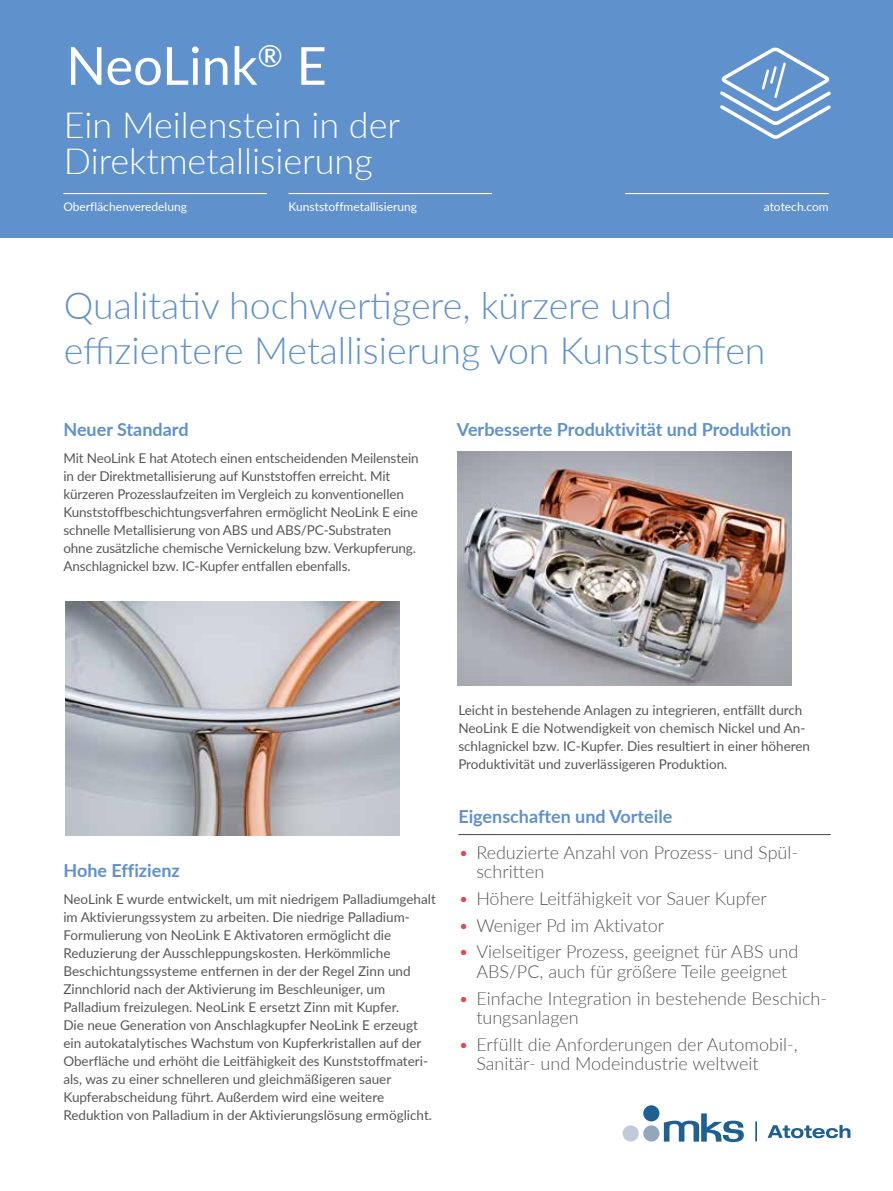
<style>
.page{position:relative;width:893px;height:1191px;background:#fff}
.page>*{position:absolute;margin:0;border:0;box-sizing:border-box;transform-origin:0 0}
.t1{font:52.5px "Lato";color:#fff}
.t2{font:300 37.5px/45px "Lato";color:#5f91cc}
.t3{font:300 36px/36px "Lato";color:#fff}
.t4{font:300 18px/19.5px "Lato";color:#575756}
.t5{font:700 18px "Lato";color:#5f91cc}
.t6{font:13.5px/18px "Lato";color:#575756}
.t7{font:12px "Lato";color:#fff}
.s1{color:#e04a4b}
</style>
<div class="page">
<svg style="left:767px;top:1125px;width:83px;height:13px"></svg>
<div style="left:643px;top:1105px;width:16px;height:16px;background:#1f6092;border-radius:50%"></div>
<div style="left:643px;top:1125px;width:16px;height:16px;background:#95a6bc;border-radius:50%"></div>
<div style="left:623px;top:1125px;width:16px;height:16px;background:#c1cad6;border-radius:50%"></div>
<svg style="left:664px;top:1113px;width:80px;height:29px"></svg>
<hr style="left:755px;top:1121px;width:2px;height:20px;background:#1f6092">
<img style="left:65px;top:601px;width:335px;height:234px">
<img style="left:457px;top:451px;width:335px;height:234px">
<div style="left:0;top:0;width:893px;height:238px;background:#5f91cc"></div>
<hr style="left:63px;top:193px;width:204px;height:1px;background:#fff">
<hr style="left:289px;top:193px;width:203px;height:1px;background:#fff">
<hr style="left:625px;top:193px;width:204px;height:1px;background:#fff">
<svg style="left:720px;top:47px;width:111px;height:92px"></svg>
<hr style="left:458px;top:834px;width:373px;height:1px;background:#575756">
<h1 class="t1" style="left:66px;top:28px;width:262px">NeoLink<sup>®</sup> E</h1>
<h3 class="t3" style="left:64px;top:106px;width:338px">Ein Meilenstein in der<br>Direktmetallisierung</h3>
<p class="t7" style="left:63px;top:198px;width:125px">Oberflächenveredelung</p>
<p class="t7" style="left:289px;top:198px;width:130px">Kunststoffmetallisierung</p>
<p class="t7" style="left:764px;top:198px;width:67px">atotech.com</p>
<h2 class="t2" style="left:64px;top:282px;width:703px">Qualitativ hochwertigere, kürzere und effizientere Metallisierung von Kunststoffen</h2>
<h3 class="t5" style="left:63px;top:416px;width:127px">Neuer Standard</h3>
<p class="t6" style="left:63px;top:449px;width:357px">Mit NeoLink E hat Atotech einen entscheidenden Meilenstein in der Direktmetallisierung auf Kunststoffen erreicht. Mit kürzeren Prozesslaufzeiten im Vergleich zu konventionellen Kunststoffbeschichtungsverfahren ermöglicht NeoLink E eine schnelle Metallisierung von ABS und ABS/PC-Substraten ohne zusätzliche chemische Vernickelung bzw. Verkupferung.<br>Anschlagnickel bzw. IC-Kupfer entfallen ebenfalls.</p>
<h3 class="t5" style="left:457px;top:416px;width:336px">Verbesserte Produktivität und Produktion</h3>
<h3 class="t5" style="left:63px;top:857px;width:118px">Hohe Effizienz</h3>
<p class="t6" style="left:63px;top:890px;width:374px">NeoLink E wurde entwickelt, um mit niedrigem Palladiumgehalt im Aktivierungssystem zu arbeiten. Die niedrige Palladium-Formulierung von NeoLink E Aktivatoren ermöglicht die Reduzierung der Ausschleppungskosten. Herkömmliche Beschichtungssysteme entfernen in der der Regel Zinn und Zinnchlorid nach der Aktivierung im Beschleuniger, um Palladium freizulegen. NeoLink E ersetzt Zinn mit Kupfer.<br>Die neue Generation von Anschlagkupfer NeoLink E erzeugt ein autokatalytisches Wachstum von Kupferkristallen auf der Oberfläche und erhöht die Leitfähigkeit des Kunststoffmateri&shy;als, was zu einer schnelleren und gleichmäßigeren sauer Kupferabscheidung führt. Außerdem wird eine weitere Reduktion von Palladium in der Aktivierungslösung ermöglicht.</p>
<p class="t6" style="left:458px;top:701px;width:353px">Leicht in bestehende Anlagen zu integrieren, entfällt durch NeoLink E die Notwendigkeit von chemisch Nickel und An&shy;schlagnickel bzw. IC-Kupfer. Dies resultiert in einer höheren Produktivität und zuverlässigeren Produktion.</p>
<h3 class="t5" style="left:458px;top:803px;width:216px">Eigenschaften und Vorteile</h3>
<h3 class="t4" style="left:476px;top:841px;width:323px;text-indent:-18px"><span class="s1">•</span> Reduzierte Anzahl von Prozess- und Spül&shy;schritten</h3>
<h3 class="t4" style="left:458px;top:888px;width:310px"><span class="s1">•</span> Höhere Leitfähigkeit vor Sauer Kupfer</h3>
<h3 class="t4" style="left:458px;top:914px;width:207px"><span class="s1">•</span> Weniger Pd im Aktivator</h3>
<h3 class="t4" style="left:458px;top:941px;width:341px;text-align:center"><span class="s1">•</span> Vielseitiger Prozess, geeignet für ABS und<br>ABS/PC, auch für größere Teile geeignet</h3>
<h3 class="t4" style="left:476px;top:987px;width:352px;text-indent:-18px"><span class="s1">•</span> Einfache Integration in bestehende Beschich&shy;tungsanlagen</h3>
<h3 class="t4" style="left:476px;top:1034px;width:323px;text-indent:-18px"><span class="s1">•</span> Erfüllt die Anforderungen der Automobil-,<br>Sanitär- und Modeindustrie weltweit</h3>
</div>
